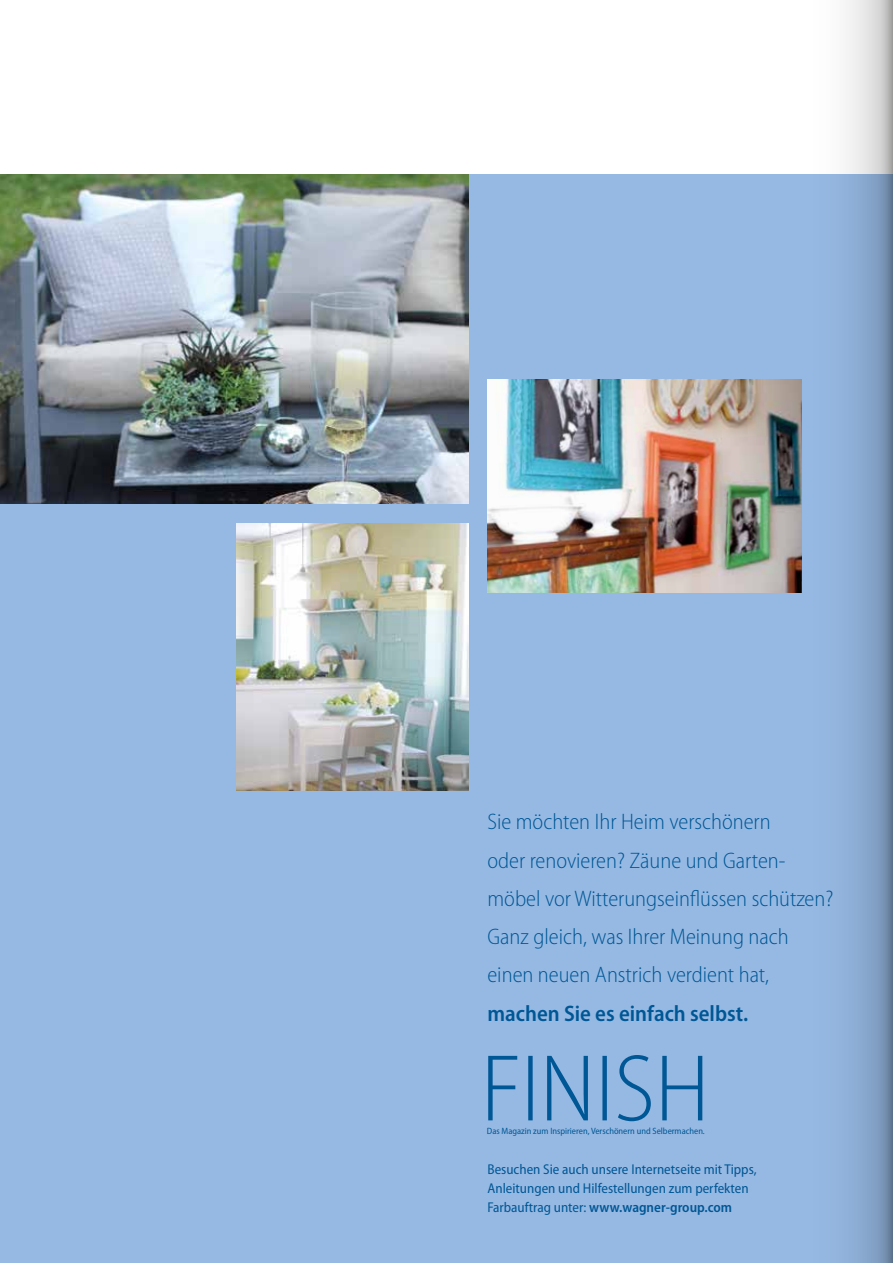
<style>
.page{position:relative;width:893px;height:1263px;background:#fff}
.page>*{position:absolute;margin:0;border:0;box-sizing:border-box;transform-origin:0 0}
.t1{font:300 semi-condensed 22.5px/38.2px "Myriad Pro";color:#005795}
.t2{font:600 semi-condensed 22.5px "Myriad Pro";color:#005795}
.t3{font:semi-condensed 14.25px/19.2px "Myriad Pro";color:#005795}
.t4{font:semi-condensed 9.15px "Myriad Pro";color:#005795}
.s1{font-weight:600}
</style>
<div class="page">
<div style="left:0;top:174px;width:893px;height:1089px;background:#96b9e3"></div>
<svg style="left:488px;top:1055px;width:214px;height:66px"></svg>
<img style="left:0;top:174px;width:468px;height:330px">
<img style="left:487px;top:379px;width:314px;height:213px">
<img style="left:236px;top:523px;width:232px;height:268px">
<svg style="left:801px;top:0;width:75px;height:1263px"></svg>
<svg style="left:876px;top:0;width:17px;height:1263px;background:#7d94b0"></svg>
<p class="t1" style="left:487px;top:803px;width:347px">Sie möchten Ihr Heim verschönern<br>oder renovieren? Zäune und Garten&shy;möbel vor Witterungseinflüssen schützen?<br>Ganz gleich, was Ihrer Meinung nach einen neuen Anstrich verdient hat,</p>
<p class="t2" style="left:487px;top:1001px;width:262px">machen Sie es einfach selbst.</p>
<p class="t4" style="left:487px;top:1126px;width:219px">Das Magazin zum Inspirieren, Verschönern und Selbermachen.</p>
<p class="t3" style="left:487px;top:1159px;width:271px">Besuchen Sie auch unsere Internetseite mit Tipps,<br>Anleitungen und Hilfestellungen zum perfekten<br>Farbauftrag unter: <span class="s1">www.wagner-group.com</span></p>
</div>
